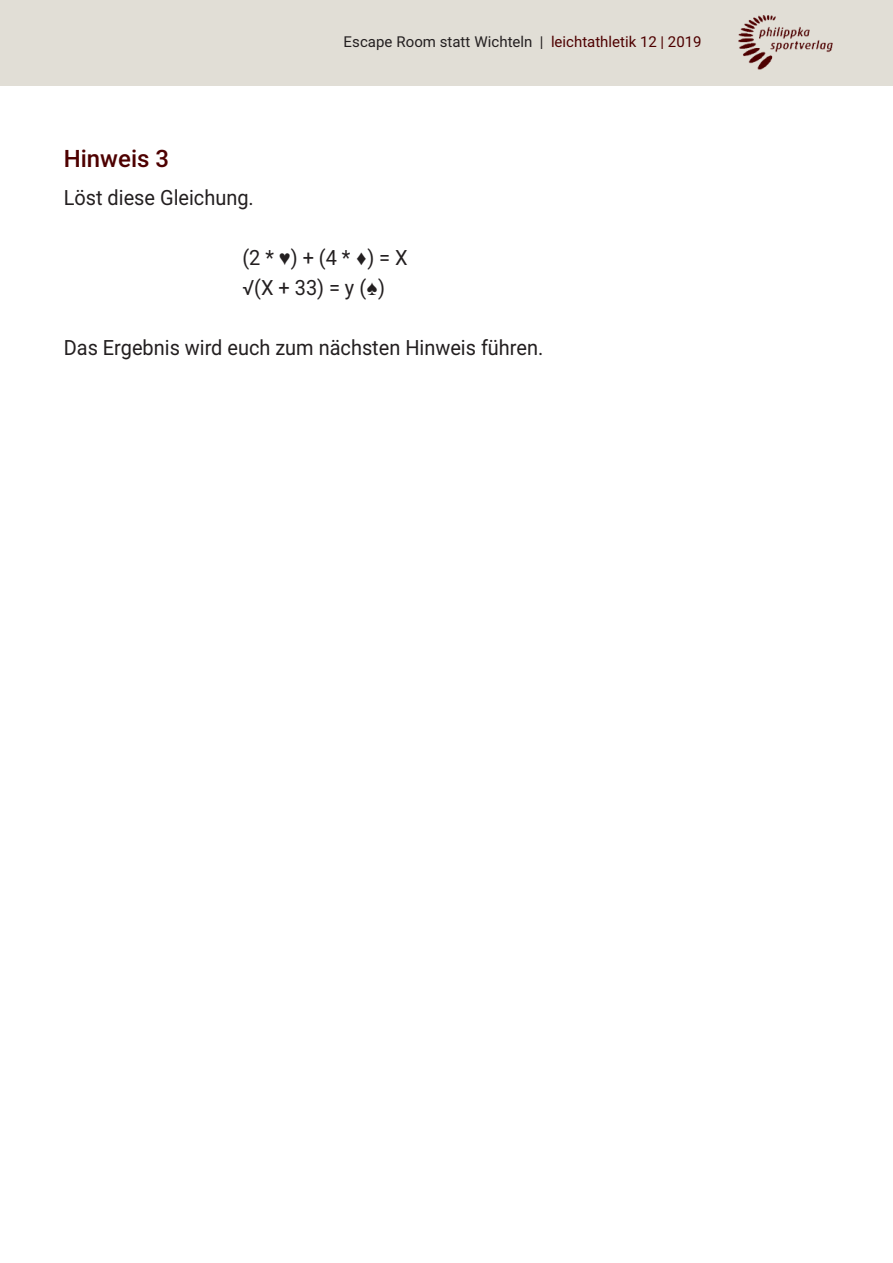
<style>
.page{position:relative;width:893px;height:1263px;background:#fff}
.page>*{position:absolute;margin:0;border:0;box-sizing:border-box;transform-origin:0 0}
.t1{font:500 24px "Roboto";color:#4e0000}
.t2{font:21px/30px "Roboto";color:#231f20;scale:.95 1}
.t3{font:15px "Roboto";color:#231f20}
.s1{color:#4e0000}
.s2{font-family:"Courier New";font-style:italic}
</style>
<div class="page">
<div style="left:0;top:0;width:893px;height:85px;background:#e1ded6"></div>
<img style="left:738px;top:15px;width:95px;height:55px">
<p class="t1" style="left:64px;top:144px;width:107px">Hinweis 3</p>
<p class="t3" style="left:343px;top:33px;width:360px">Escape Room statt Wichteln | <span class="s1">leichtathletik 12 | 2019</span></p>
<p class="t2" style="left:64px;top:183px;width:202px">Löst diese Gleichung.</p>
<p class="t2" style="left:242px;top:243px;width:176px">(2*<span class="s2">♥</span>)+(4*<span class="s2">♦</span>)=X √(X + 33) = y (<span class="s2">♠</span>)</p>
<p class="t2" style="left:64px;top:333px;width:506px">Das Ergebnis wird euch zum nächsten Hinweis führen.</p>
</div>
